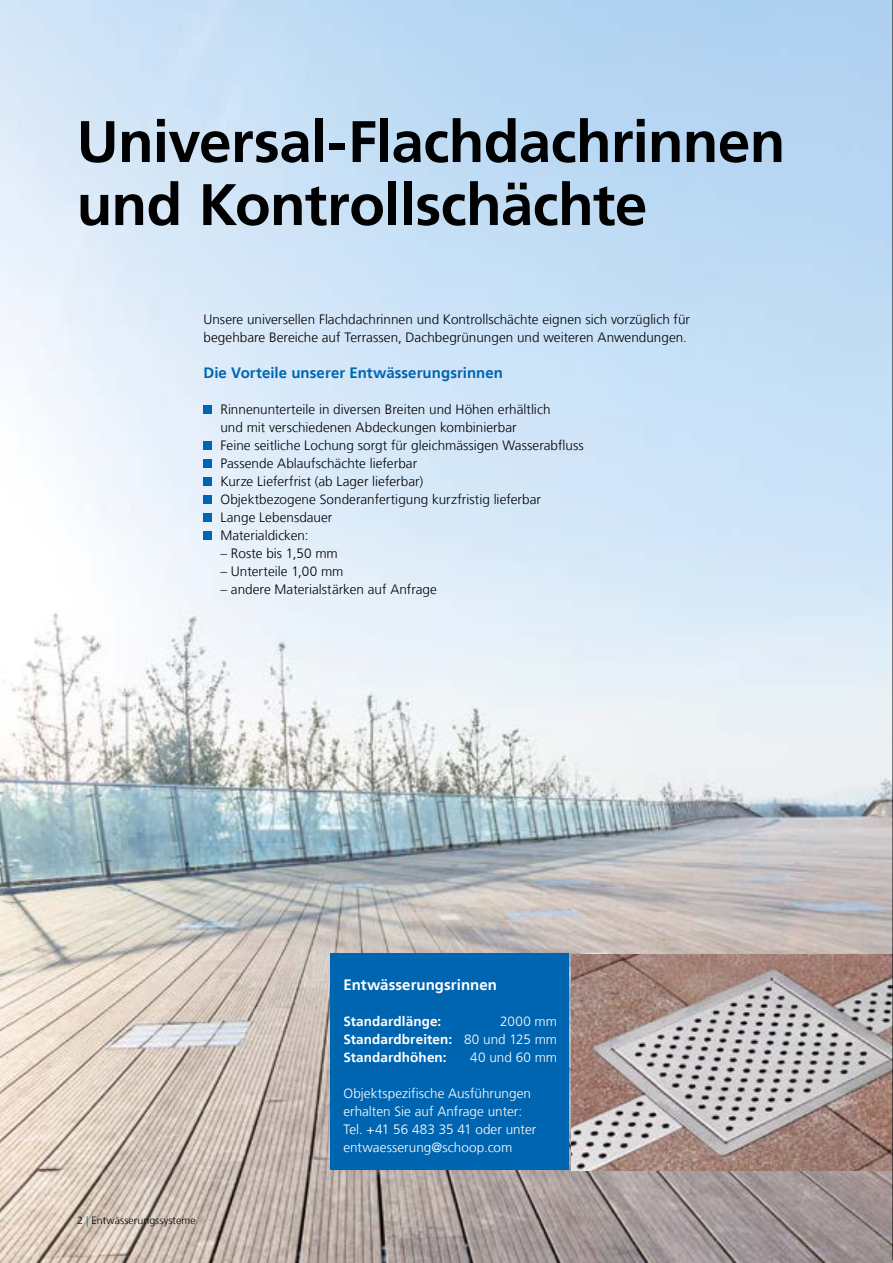
<style>
.page{position:relative;width:893px;height:1263px;background:#fff}
.page>*{position:absolute;margin:0;border:0;box-sizing:border-box;transform-origin:0 0}
.t1{font:700 58.5px/63px "Frutiger LT";letter-spacing:-.015em;color:#000}
.t2{font:700 15px "Frutiger LT";letter-spacing:.005em;color:#0065b1}
.t3{font:700 15px "Frutiger LT";letter-spacing:.005em;color:#fff}
.t4{font:300 13.5px/18px "Frutiger LT";letter-spacing:.005em;color:#000}
.t5{font:300 13.5px/18px "Frutiger LT";letter-spacing:.005em;color:#fff}
.t6{font:700 13.5px/18px "Frutiger LT";letter-spacing:.01em;color:#fff;text-align:justify}
.t7{font:300 10.5px "Frutiger LT";letter-spacing:.01em;color:#000}
.s1{color:#0065b1}
.s2{font-weight:300}
</style>
<div class="page">
<img style="left:0;top:0;width:893px;height:1263px">
<img style="left:571px;top:954px;width:321px;height:216px">
<div style="left:203px;top:405px;width:9px;height:9px;background:#0065b1"></div>
<div style="left:203px;top:441px;width:9px;height:9px;background:#0065b1"></div>
<div style="left:203px;top:459px;width:9px;height:9px;background:#0065b1"></div>
<div style="left:203px;top:477px;width:9px;height:9px;background:#0065b1"></div>
<div style="left:203px;top:495px;width:9px;height:9px;background:#0065b1"></div>
<div style="left:203px;top:513px;width:9px;height:9px;background:#0065b1"></div>
<div style="left:203px;top:531px;width:9px;height:9px;background:#0065b1"></div>
<div style="left:331px;top:953px;width:238px;height:216px;background:#0065b1"></div>
<hr style="left:892px;top:0;width:1px;height:1260px;background:#000">
<h1 class="t1" style="left:77px;top:110px;width:710px">Universal-Flachdachrinnen und Kontrollschächte</h1>
<p class="t4" style="left:203px;top:311px;width:488px">Unsere universellen Flachdachrinnen und Kontrollschächte eignen sich vorzüglich für begehbare Bereiche auf Terrassen, Dachbegrünungen und weiteren Anwendungen.</p>
<p class="t2" style="left:203px;top:364px;width:301px">Die Vorteile unserer Entwässerungsrinnen</p>
<p class="t4" style="left:220px;top:401px;width:365px">Rinnenunterteile in diversen Breiten und Höhen erhältlich<br>und mit verschiedenen Abdeckungen kombinierbar<br>Feine seitliche Lochung sorgt für gleichmässigen Wasserabfluss Passende Ablaufschächte lieferbar<br>Kurze Lieferfrist (ab Lager lieferbar)<br>Objektbezogene Sonderanfertigung kurzfristig lieferbar<br>Lange Lebensdauer<br>Materialdicken:</p>
<p class="t4" style="left:220px;top:545px;width:119px">– Roste bis 1,50 mm</p>
<p class="t4" style="left:220px;top:563px;width:125px">– Unterteile 1,00 mm</p>
<p class="t4" style="left:220px;top:581px;width:218px">– andere Materialstärken auf Anfrage</p>
<p class="t7" style="left:77px;top:1214px;width:120px">2 <span class="s1">|</span> Entwässerungssysteme</p>
<p class="t3" style="left:343px;top:976px;width:155px">Entwässerungsrinnen</p>
<p class="t6" style="left:343px;top:1012px;width:100px">Standardlänge:</p>
<p class="t6" style="left:343px;top:1012px;width:215px;text-indent:157px"><span class="s2">2000 mm </span>Standardbreiten: <span class="s2">80 und 125 mm </span>Standardhöhen:</p>
<p class="t5" style="left:470px;top:1049px;width:88px">40 und 60 mm</p>
<p class="t5" style="left:343px;top:1085px;width:194px">Objektspezifische Ausführungen erhalten Sie auf Anfrage unter:<br>Tel. +41 56 483 35 41 oder unter entwaesserung@schoop.com</p>
</div>
